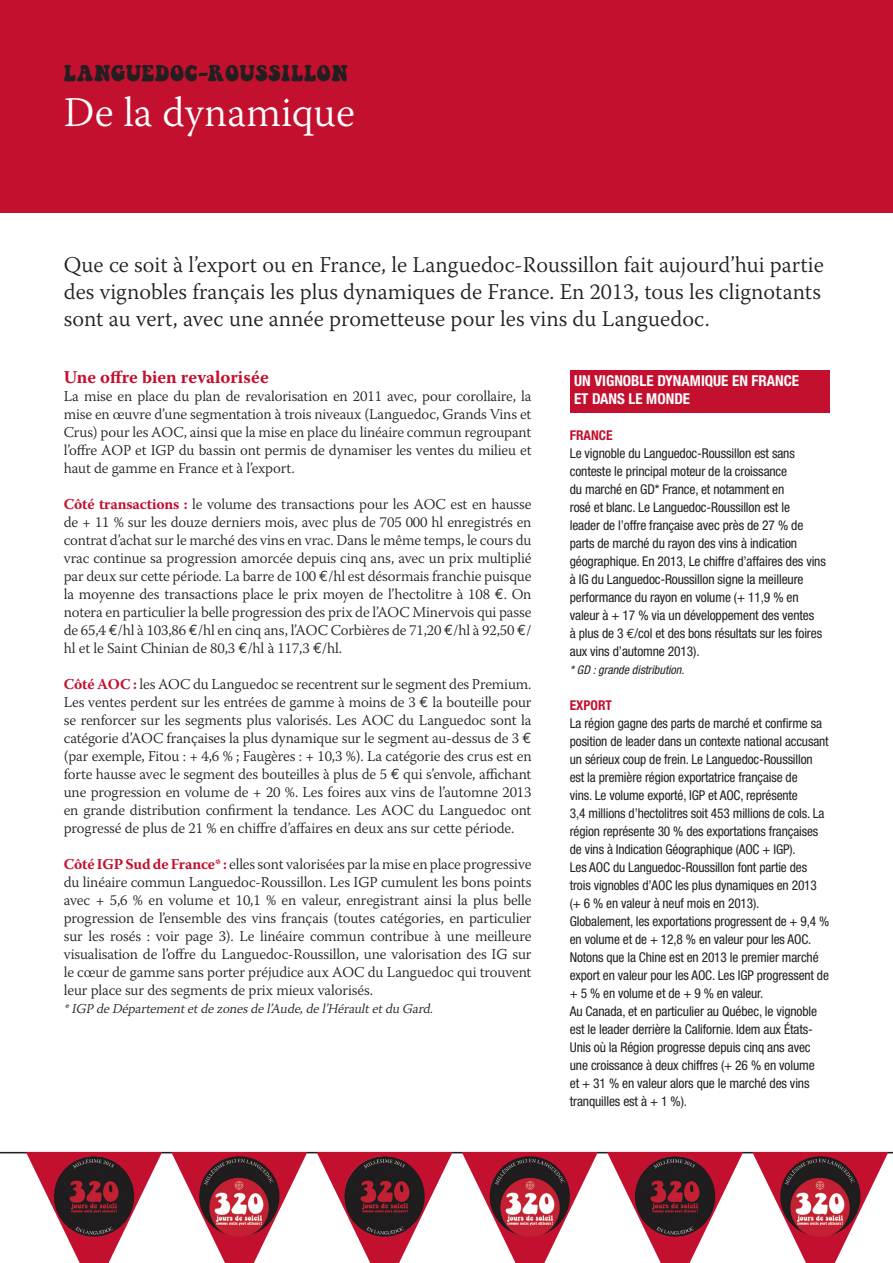
<style>
.page{position:relative;width:893px;height:1263px;background:#fff}
.page>*{position:absolute;margin:0;border:0;box-sizing:border-box;transform-origin:0 0}
.t1{font:300 42px "Warnock Pro";color:#fff}
.t2{font:300 22.5px/27px "Warnock Pro";color:#231f20}
.t3{font:21px "Keepon Truckin";letter-spacing:.045em;color:#231f20}
.t4{font:700 18px "Warnock Pro";color:#c3102f}
.t5{font:300 15px/18px "Warnock Pro";letter-spacing:-.01em;color:#231f20;text-align:justify}
.t6{font:700 condensed 15px "Helvetica Neue";color:#fff}
.t7{font:condensed 13.5px/18px "Helvetica Neue";letter-spacing:-.01em;color:#231f20}
.t8{font:italic 300 13.5px "Warnock Pro";color:#231f20}
.t9{font:700 condensed 13.5px "Helvetica Neue";color:#c3102f}
.t10{font:italic condensed 12px "Helvetica Neue";color:#231f20}
.s1{font-weight:700;color:#c3102f}
.s2{font-family:"Euro Mono";font-weight:400}
.s3{font-family:"Euro Mono";font-stretch:normal}
</style>
<div class="page">
<div style="left:0;top:0;width:893px;height:213px;background:#c3102f"></div>
<div style="left:570px;top:370px;width:259px;height:42px;background:#c3102f"></div>
<hr style="left:0;top:1152px;width:893px;height:1px;background:#231f20">
<svg style="left:26px;top:1152px;width:136px;height:111px"></svg>
<svg style="left:316px;top:1152px;width:137px;height:111px"></svg>
<svg style="left:607px;top:1152px;width:136px;height:111px"></svg>
<img style="left:54px;top:1156px;width:80px;height:80px;border-radius:40px">
<img style="left:344px;top:1156px;width:81px;height:80px;border-radius:40px">
<img style="left:635px;top:1156px;width:80px;height:80px;border-radius:40px">
<svg style="left:171px;top:1152px;width:136px;height:111px"></svg>
<svg style="left:462px;top:1152px;width:136px;height:111px"></svg>
<svg style="left:752px;top:1152px;width:136px;height:111px"></svg>
<img style="left:199px;top:1156px;width:80px;height:80px;border-radius:40px">
<img style="left:490px;top:1156px;width:80px;height:80px;border-radius:40px">
<img style="left:780px;top:1156px;width:80px;height:80px;border-radius:40px">
<p class="t3" style="left:64px;top:64px;width:285px">LANGUEDOC-ROUSSILLON</p>
<p class="t1" style="left:64px;top:87px;width:293px">De la dynamique</p>
<p class="t2" style="left:64px;top:250px;width:761px">Que ce soit à l’export ou en France, le Languedoc-Roussillon fait aujourd’hui partie des vignobles français les plus dynamiques de France. En 2013, tous les clignotants sont au vert, avec une année prometteuse pour les vins du Languedoc.</p>
<p class="t4" style="left:64px;top:366px;width:207px">Une offre bien revalorisée</p>
<p class="t5" style="left:64px;top:387px;width:469px">La mise en place du plan de revalorisation en 2011 avec, pour corollaire, la mise en œuvre d’une segmentation à trois niveaux (Languedoc, Grands Vins et Crus) pour les AOC, ainsi que la mise en place du linéaire commun regroupant l’offre AOP et IGP du bassin ont permis de dynamiser les ventes du milieu et haut de gamme en France et à l’export.</p>
<p class="t5" style="left:64px;top:495px;width:469px"><span class="s1">Côté transactions :</span> le volume des transactions pour les AOC est en hausse de + 11 % sur les douze derniers mois, avec plus de 705 000 hl enregistrés en contrat d’achat sur le marché des vins en vrac. Dans le même temps, le cours du vrac continue sa progression amorcée depuis cinq ans, avec un prix multiplié par deux sur cette période. La barre de 100 <span class="s2">€</span>/hl est désormais franchie puisque la moyenne des transactions place le prix moyen de l’hectolitre à 108 <span class="s2">€</span>. On notera en particulier la belle progression des prix de l’AOC Minervois qui passe de 65,4 <span class="s2">€</span>/hl à 103,86 <span class="s2">€</span>/hl en cinq ans, l’AOC Corbières de 71,20 <span class="s2">€</span>/hl à 92,50 <span class="s2">€</span>/ hl et le Saint Chinian de 80,3 <span class="s2">€</span>/hl à 117,3 <span class="s2">€</span>/hl.</p>
<p class="t5" style="left:64px;top:675px;width:469px"><span class="s1">Côté AOC :</span> les AOC du Languedoc se recentrent sur le segment des Premium.<br>Les ventes perdent sur les entrées de gamme à moins de 3 <span class="s2">€</span> la bouteille pour se renforcer sur les segments plus valorisés. Les AOC du Languedoc sont la catégorie d’AOC françaises la plus dynamique sur le segment au-dessus de 3 <span class="s2">€ </span>(par exemple, Fitou : + 4,6 % ; Faugères : + 10,3 %). La catégorie des crus est en forte hausse avec le segment des bouteilles à plus de 5 <span class="s2">€</span> qui s’envole, affichant une progression en volume de + 20 %. Les foires aux vins de l’automne 2013 en grande distribution confirment la tendance. Les AOC du Languedoc ont progressé de plus de 21 % en chiffre d’affaires en deux ans sur cette période.</p>
<p class="t5" style="left:64px;top:855px;width:469px"><span class="s1">Côté IGP Sud de France* :</span> elles sont valorisées par la mise en place progressive du linéaire commun Languedoc-Roussillon. Les IGP cumulent les bons points avec + 5,6 % en volume et 10,1 % en valeur, enregistrant ainsi la plus belle progression de l’ensemble des vins français (toutes catégories, en particulier sur les rosés : voir page 3). Le linéaire commun contribue à une meilleure visualisation de l’offre du Languedoc-Roussillon, une valorisation des IG sur le cœur de gamme sans porter préjudice aux AOC du Languedoc qui trouvent leur place sur des segments de prix mieux valorisés.</p>
<p class="t8" style="left:64px;top:1001px;width:374px">*IGP deDépartementetdezonesdel’Aude,del’Héraultetdu Gard.</p>
<p class="t6" style="left:574px;top:371px;width:226px">UN VIGNOBLE DYNAMIQUE EN FRANCE</p>
<p class="t6" style="left:574px;top:389px;width:118px">ET DANS LE MONDE</p>
<p class="t9" style="left:570px;top:427px;width:44px">FRANCE</p>
<p class="t7" style="left:570px;top:444px;width:258px">Le vignoble du Languedoc-Roussillon est sans conteste le principal moteur de la croissance<br>du marché en GD* France, et notamment en<br>rosé et blanc. Le Languedoc-Roussillon est le<br>leader de l’offre française avec près de 27 % de parts de marché du rayon des vins à indication géographique. En 2013, Le chiffre d’affaires des vins à IG du Languedoc-Roussillon signe la meilleure performance du rayon en volume (+ 11,9 % en valeur à + 17 % via un développement des ventes<br>à plus de 3 <span class="s3">€</span>/col et des bons résultats sur les foires aux vins d’automne 2013).</p>
<p class="t10" style="left:570px;top:663px;width:116px">* GD : grande distribution.</p>
<p class="t9" style="left:570px;top:697px;width:43px">EXPORT</p>
<p class="t7" style="left:570px;top:714px;width:260px">La région gagne des parts de marché et confirme sa position de leader dans un contexte national accusant un sérieux coup de frein. Le Languedoc-Roussillon est la première région exportatrice française de<br>vins. Le volume exporté, IGP et AOC, représente<br>3,4 millions d’hectolitres soit 453 millions de cols. La région représente 30 % des exportations françaises de vins à Indication Géographique (AOC + IGP).</p>
<p class="t7" style="left:570px;top:858px;width:249px">Les AOC du Languedoc-Roussillon font partie des trois vignobles d’AOC les plus dynamiques en 2013 (+ 6 % en valeur à neuf mois en 2013).</p>
<p class="t7" style="left:570px;top:912px;width:261px">Globalement, les exportations progressent de + 9,4 % en volume et de + 12,8 % en valeur pour les AOC.<br>Notons que la Chine est en 2013 le premier marché export en valeur pour les AOC. Les IGP progressent de + 5 % en volume et de + 9 % en valeur.</p>
<p class="t7" style="left:570px;top:1002px;width:249px">Au Canada, et en particulier au Québec, le vignoble est le leader derrière la Californie. Idem aux États-Unis où la Région progresse depuis cinq ans avec une croissance à deux chiffres (+ 26 % en volume et + 31 % en valeur alors que le marché des vins tranquilles est à + 1 %).</p>
</div>
